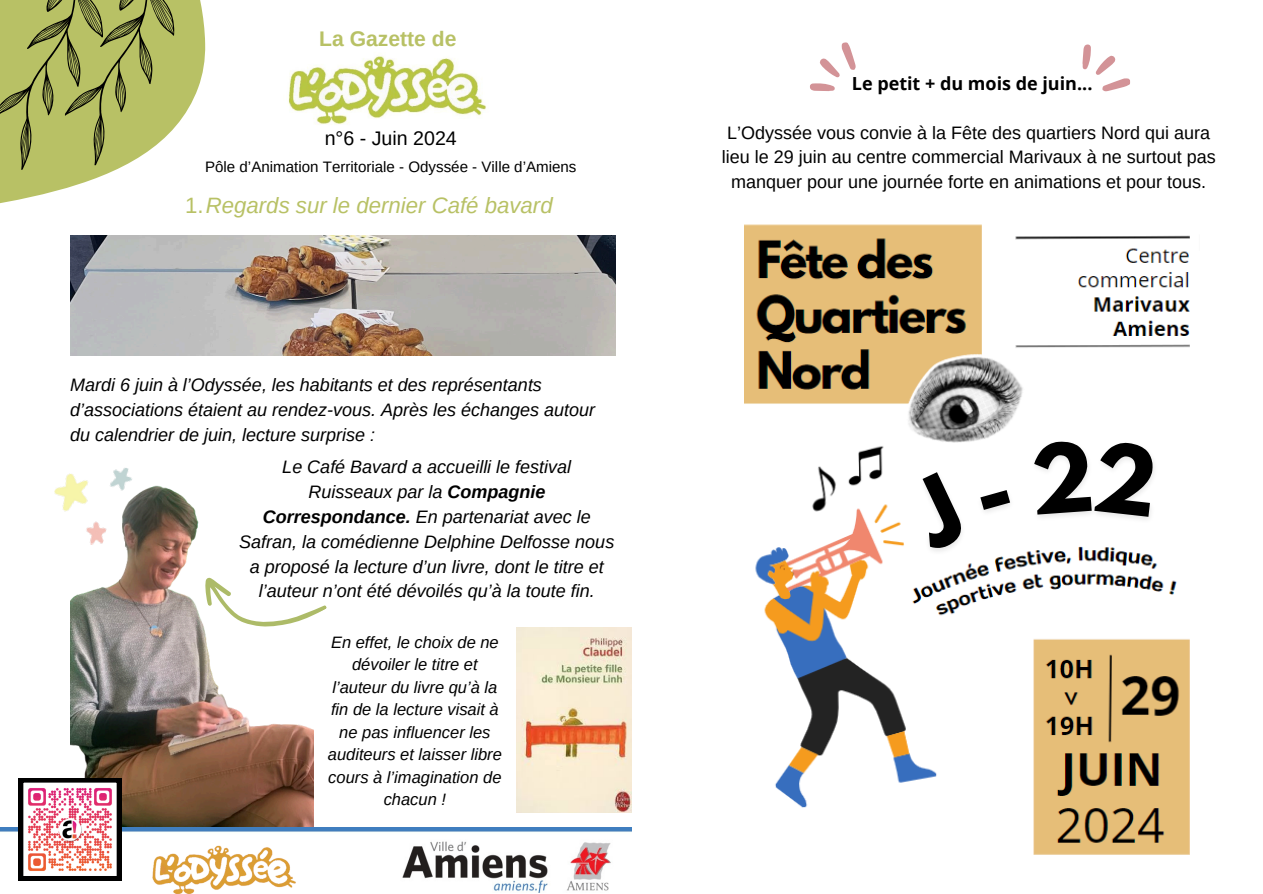
<style>
.page{position:relative;width:1263px;height:894px;background:#fff}
.page>*{position:absolute;margin:0;border:0;box-sizing:border-box;transform-origin:0 0}
.t1{font:italic 22.2px "Arimo";color:#b8c165}
.t2{font:700 21.15px "Arimo";color:#b8c165}
.t3{font:19.65px "Arimo";color:#000}
.t4{font:italic 18px/24.8px "Arimo";color:#000}
.t5{font:18px/24.8px "Arimo";color:#000;text-align:center}
.t6{font:700 18px "Open Sans";color:#000}
.t7{font:italic 16.5px/22.5px "Arimo";color:#000;text-align:center}
.t8{font:15.15px "Arimo";color:#000}
.s1{font-style:normal}
.s2{font-weight:700}
</style>
<div class="page">
<img style="left:288px;top:56px;width:199px;height:69px">
<img style="left:70px;top:236px;width:546px;height:119px">
<svg style="left:0;top:0;width:246px;height:304px"></svg>
<svg style="left:0;top:0;width:182px;height:175px;background:#a9b162"></svg>
<img style="left:0;top:826px;width:632px;height:66px">
<img style="left:149px;top:829px;width:155px;height:64px">
<img style="left:70px;top:485px;width:243px;height:341px">
<svg style="left:19px;top:777px;width:102px;height:103px"></svg>
<svg style="left:195px;top:531px;width:132px;height:128px"></svg>
<img style="left:517px;top:627px;width:114px;height:185px">
<img style="left:54px;top:468px;width:81px;height:82px">
<svg style="left:810px;top:42px;width:46px;height:49px"></svg>
<svg style="left:1082px;top:44px;width:48px;height:48px"></svg>
<img style="left:744px;top:224px;width:446px;height:631px">
<img style="left:887px;top:418px;width:295px;height:171px">
<svg style="left:902px;top:471px;width:65px;height:81px"></svg>
<svg style="left:980px;top:489px;width:30px;height:20px"></svg>
<svg style="left:1032px;top:438px;width:124px;height:78px"></svg>
<p class="t2" style="left:319px;top:27px;width:139px">La Gazette de</p>
<p class="t3" style="left:325px;top:127px;width:134px">n°6 - Juin 2024</p>
<p class="t8" style="left:205px;top:158px;width:373px">Pôle d’Animation Territoriale - Odyssée - Ville d’Amiens</p>
<p class="t1" style="left:185px;top:193px;width:369px"><span class="s1">1.</span>Regards sur le dernier Café bavard</p>
<p class="t4" style="left:70px;top:372px;width:527px">Mardi 6 juin à l’Odyssée, les habitants et des représentants d’associations étaient au rendez-vous. Après les échanges autour du calendrier de juin, lecture surprise :</p>
<p class="t4" style="left:239px;top:454px;width:377px;text-align:center">Le Café Bavard a accueilli le festival Ruisseaux par la <span class="s2">Compagnie Correspondance.</span> En partenariat avec le Safran, la comédienne Delphine Delfosse nous a proposé la lecture d’un livre, dont le titre et l’auteur n’ont été dévoilés qu’à la toute fin.</p>
<p class="t7" style="left:328px;top:630px;width:176px">En effet, le choix de ne dévoiler le titre et l’auteur du livre qu’à la fin de la lecture visait à ne pas influencer les auditeurs et laisser libre cours à l’imagination de chacun !</p>
<h5 class="t6" style="left:852px;top:71px;width:242px">Le petit + du mois de juin...</h5>
<p class="t5" style="left:722px;top:120px;width:495px">L’Odyssée vous convie à la Fête des quartiers Nord qui aura lieu le 29 juin au centre commercial Marivaux à ne surtout pas manquer pour une journée forte en animations et pour tous.</p>
</div>
